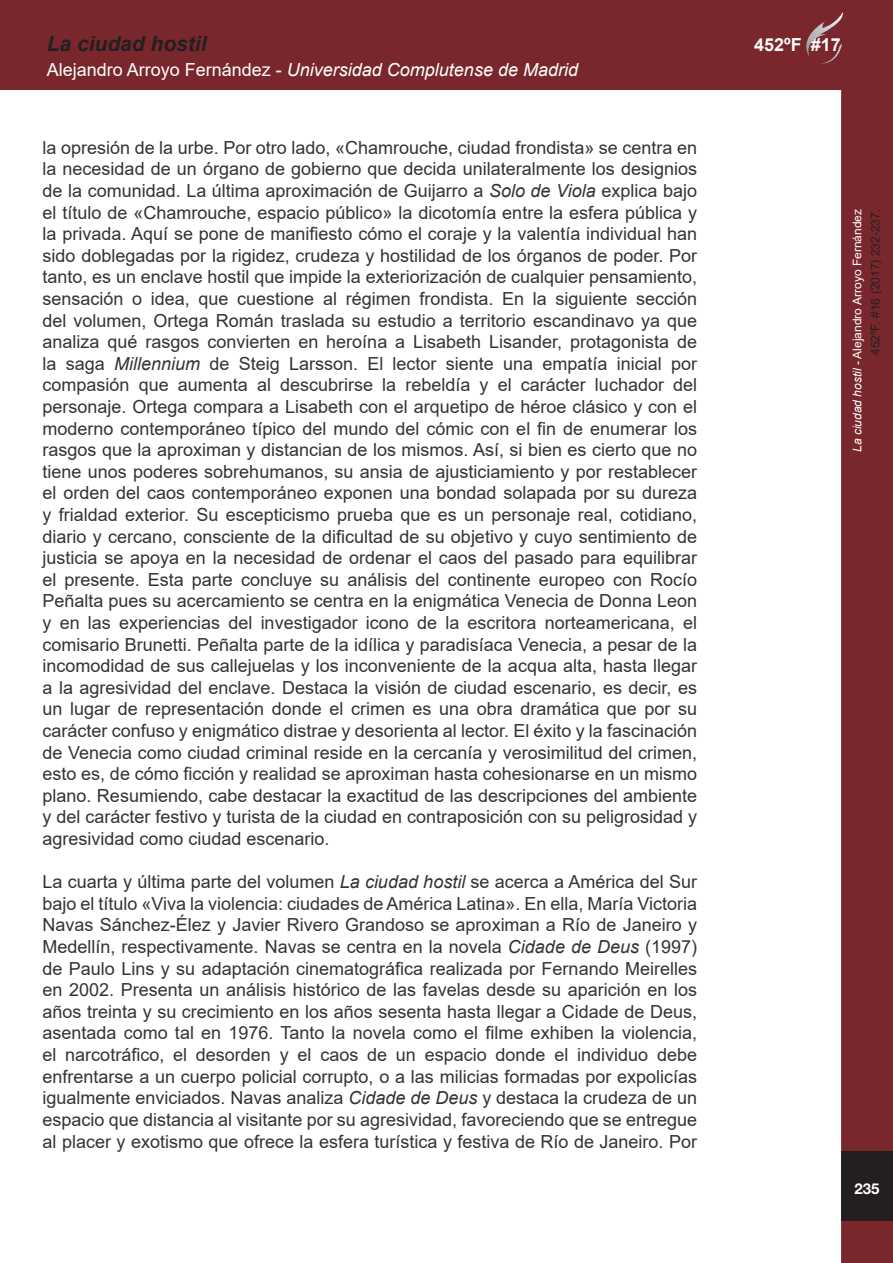
<style>
.page{position:relative;width:893px;height:1263px;background:#fff}
.page>*{position:absolute;margin:0;border:0;box-sizing:border-box;transform-origin:0 0}
.t1{font:italic 700 21px "Arial";color:#231f20}
.t2{font:18px/21.6px "Arial";color:#333;text-align:justify}
.t3{font:italic 18px "Arial";color:#fff}
.t4{font:700 18px "Arial";color:#fafafa}
.t5{font:700 15px "Helvetica Neue";color:#fff}
.t6{font:12px/18px "Arial";color:#fff;text-align:right}
.s1{font-style:normal}
.s2{font-style:italic}
.s3{color:#231f20}
</style>
<div class="page">
<div style="left:843px;top:2px;width:48px;height:1259px;background:#79272c"></div>
<div style="left:841px;top:0;width:52px;height:1263px;border:3px solid #79272c"></div>
<div style="left:841px;top:1151px;width:52px;height:70px;background:#231f20"></div>
<div style="left:0;top:0;width:893px;height:90px;background:#79272c"></div>
<svg style="left:797px;top:12px;width:48px;height:52px;background:#81393d"></svg>
<p class="t1" style="left:47px;top:30px;width:161px">La ciudad hostil</p>
<p class="t3" style="left:47px;top:58px;width:533px"><span class="s1">Alejandro Arroyo Fernández -</span> Universidad Complutense de Madrid</p>
<p class="t2" style="left:43px;top:137px;width:656px">la opresión de la urbe. Por otro lado, «Chamrouche, ciudad frondista» se centra en la necesidad de un órgano de gobierno que decida unilateralmente los designios de la comunidad. La última aproximación de Guijarro a <span class="s2">Solo de Viola</span> explica bajo el título de «Chamrouche, espacio público» la dicotomía entre la esfera pública y la privada. Aquí se pone de manifiesto cómo el coraje y la valentía individual han sido doblegadas por la rigidez, crudeza y hostilidad de los órganos de poder. Por tanto, es un enclave hostil que impide la exteriorización de cualquier pensamiento, sensación o idea, que cuestione al régimen frondista. En la siguiente sección del volumen, Ortega Román traslada su estudio a territorio escandinavo ya que analiza qué rasgos convierten en heroína a Lisabeth Lisander, protagonista de la saga <span class="s2">Millennium</span> de Steig Larsson. El lector siente una empatía inicial por compasión que aumenta al descubrirse la rebeldía y el carácter luchador del personaje. Ortega compara a Lisabeth con el arquetipo de héroe clásico y con el moderno contemporáneo típico del mundo del cómic con el fin de enumerar los rasgos que la aproximan y distancian de los mismos. Así, si bien es cierto que no tiene unos poderes sobrehumanos, su ansia de ajusticiamiento y por restablecer el orden del caos contemporáneo exponen una bondad solapada por su dureza y frialdad exterior. Su escepticismo prueba que es un personaje real, cotidiano, diario y cercano, consciente de la dificultad de su objetivo y cuyo sentimiento de justicia se apoya en la necesidad de ordenar el caos del pasado para equilibrar el presente. Esta parte concluye su análisis del continente europeo con Rocío Peñalta pues su acercamiento se centra en la enigmática Venecia de Donna Leon y en las experiencias del investigador icono de la escritora norteamericana, el comisario Brunetti. Peñalta parte de la idílica y paradisíaca Venecia, a pesar de la incomodidad de sus callejuelas y los inconveniente de la acqua alta, hasta llegar a la agresividad del enclave. Destaca la visión de ciudad escenario, es decir, es un lugar de representación donde el crimen es una obra dramática que por su carácter confuso y enigmático distrae y desorienta al lector. El éxito y la fascinación de Venecia como ciudad criminal reside en la cercanía y verosimilitud del crimen, esto es, de cómo ficción y realidad se aproximan hasta cohesionarse en un mismo plano. Resumiendo, cabe destacar la exactitud de las descripciones del ambiente y del carácter festivo y turista de la ciudad en contraposición con su peligrosidad y agresividad como ciudad escenario.</p>
<p class="t2" style="left:43px;top:871px;width:656px">La cuarta y última parte del volumen <span class="s2">La ciudad hostil</span> se acerca a América del Sur bajo el título «Viva la violencia: ciudades de América Latina». En ella, María Victoria Navas Sánchez-Élez y Javier Rivero Grandoso se aproximan a Río de Janeiro y Medellín, respectivamente. Navas se centra en la novela <span class="s2">Cidade de Deus</span> (1997) de Paulo Lins y su adaptación cinematográfica realizada por Fernando Meirelles en 2002. Presenta un análisis histórico de las favelas desde su aparición en los años treinta y su crecimiento en los años sesenta hasta llegar a Cidade de Deus, asentada como tal en 1976. Tanto la novela como el filme exhiben la violencia, el narcotráfico, el desorden y el caos de un espacio donde el individuo debe enfrentarse a un cuerpo policial corrupto, o a las milicias formadas por expolicías igualmente enviciados. Navas analiza <span class="s2">Cidade de Deus</span> y destaca la crudeza de un espacio que distancia al visitante por su agresividad, favoreciendo que se entregue al placer y exotismo que ofrece la esfera turística y festiva de Río de Janeiro. Por</p>
<p class="t4" style="left:754px;top:32px;width:88px">452ºF #17</p>
<p class="t6" style="left:848px;top:452px;width:244px;rotate:-90deg"><span class="s2">La ciudad hostil</span> - Alejandro Arroyo Fernández<br><span class="s3">452ºF. #16 (2017) 232-237.</span></p>
<p class="t5" style="left:854px;top:1179px;width:27px">235</p>
</div>
